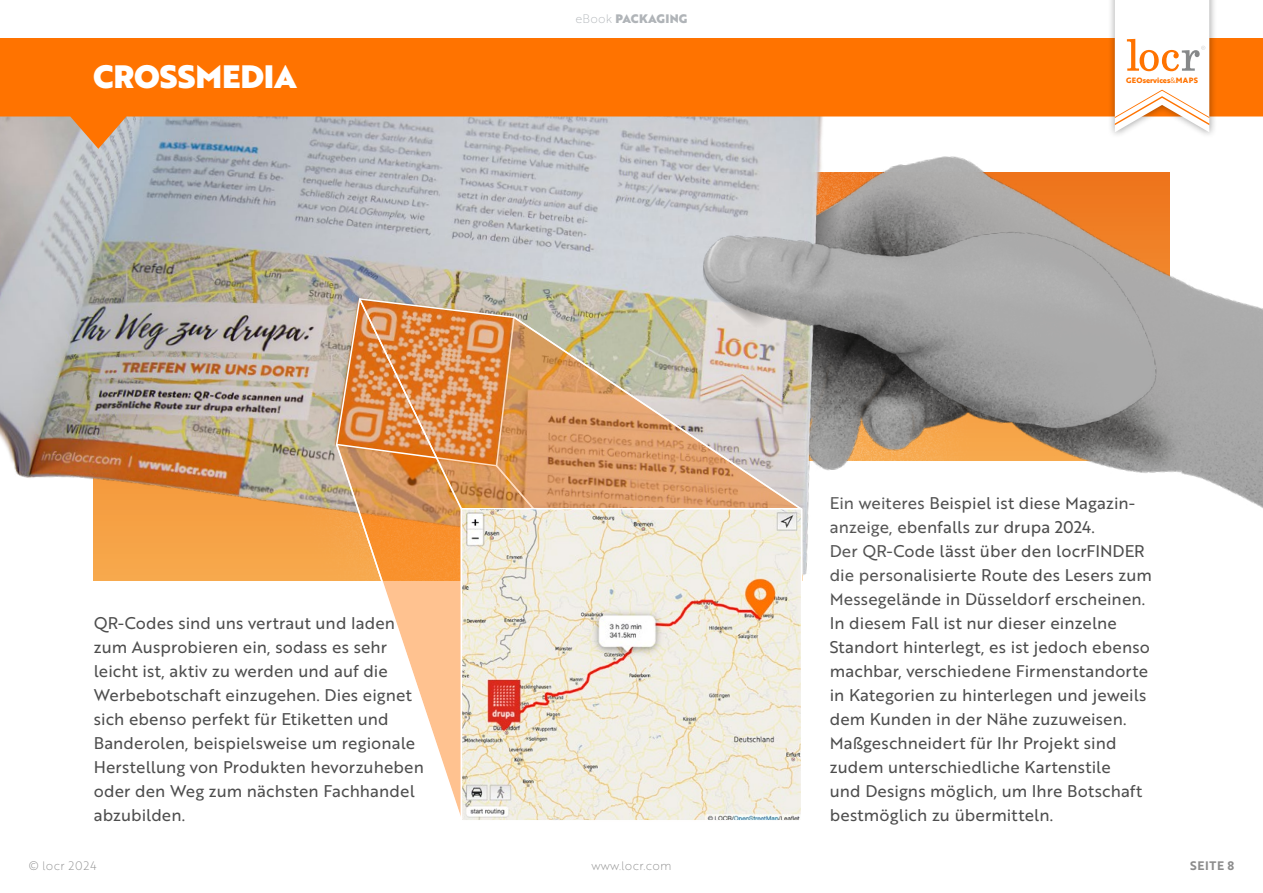
<style>
.page{position:relative;width:1263px;height:893px;background:#fff}
.page>*{position:absolute;margin:0;border:0;box-sizing:border-box;transform-origin:0 0}
.t1{font:31.5px "Brother 1816 Black";letter-spacing:-.005em;color:#fff}
.t2{font:16.5px/24px "Brother 1816 Regular";letter-spacing:.01em;color:#4d4d4d}
.t3{font:12px "Brother 1816 Black";letter-spacing:.015em;color:#b0b4b8}
.t4{font:12px "Brother 1816 Thin";letter-spacing:.015em;color:#8c8c8c}
.t5{font:12px "Brother 1816 Thin";letter-spacing:.05em;color:#8c8c8c}
.t6{font:12px "Brother 1816 Bold";letter-spacing:.055em;color:#8c8c8c}
.t7{font:700 7.5px "Brother 1816 Extra";color:#ff7300}
.s1{font-family:"Brother 1816 Thin"}
.s2{font-family:"Brother 1816 Book";font-weight:400}
</style>
<div class="page">
<img style="left:897px;top:156px;width:366px;height:352px">
<img style="left:0;top:149px;width:897px;height:432px">
<svg style="left:695px;top:183px;width:186px;height:257px;background:#a09d9b"></svg>
<svg style="left:335px;top:294px;width:128px;height:149px;background:#c9a282"></svg>
<svg style="left:334px;top:443px;width:471px;height:373px"></svg>
<img style="left:357px;top:297px;width:449px;height:214px">
<img style="left:464px;top:511px;width:335px;height:307px">
<div style="left:461px;top:508px;width:341px;height:313px;border:2px solid #fff"></div>
<svg style="left:0;top:38px;width:1263px;height:111px;background:#f18e3e"></svg>
<div style="left:1107px;top:0;width:110px;height:139px;background:#000;opacity:.4"></div>
<svg style="left:1115px;top:0;width:94px;height:132px"></svg>
<h1 class="t1" style="left:93px;top:53px;width:205px">CROSSMEDIA</h1>
<p class="t3" style="left:575px;top:9px;width:113px"><span class="s1">eBook</span> PACKAGING</p>
<p class="t7" style="left:1126px;top:75px;width:73px">GEOservices<span class="s2">&amp;</span>MAPS</p>
<p class="t2" style="left:94px;top:610px;width:332px">QR-Codes sind uns vertraut und laden zum Ausprobieren ein, sodass es sehr leicht ist, aktiv zu werden und auf die Werbebotschaft einzugehen. Dies eignet sich ebenso perfekt für Etiketten und Banderolen, beispielsweise um regionale Herstellung von Produkten hevorzuheben oder den Weg zum nächsten Fachhandel abzubilden.</p>
<p class="t2" style="left:830px;top:490px;width:324px">Ein weiteres Beispiel ist diese Magazin&shy;anzeige, ebenfalls zur drupa 2024.<br>Der QR-Code lässt über den locrFINDER die personalisierte Route des Lesers zum Messegelände in Düsseldorf erscheinen.<br>In diesem Fall ist nur dieser einzelne Standort hinterlegt, es ist jedoch ebenso machbar, verschiedene Firmenstandorte in Kategorien zu hinterlegen und jeweils dem Kunden in der Nähe zuzuweisen.<br>Maßgeschneidert für Ihr Projekt sind zudem unterschiedliche Kartenstile<br>und Designs möglich, um Ihre Botschaft bestmöglich zu übermitteln.</p>
<p class="t5" style="left:29px;top:856px;width:69px">© locr 2024</p>
<p class="t4" style="left:591px;top:856px;width:81px">www.locr.com</p>
<p class="t6" style="left:1190px;top:856px;width:46px">SEITE 8</p>
</div>
